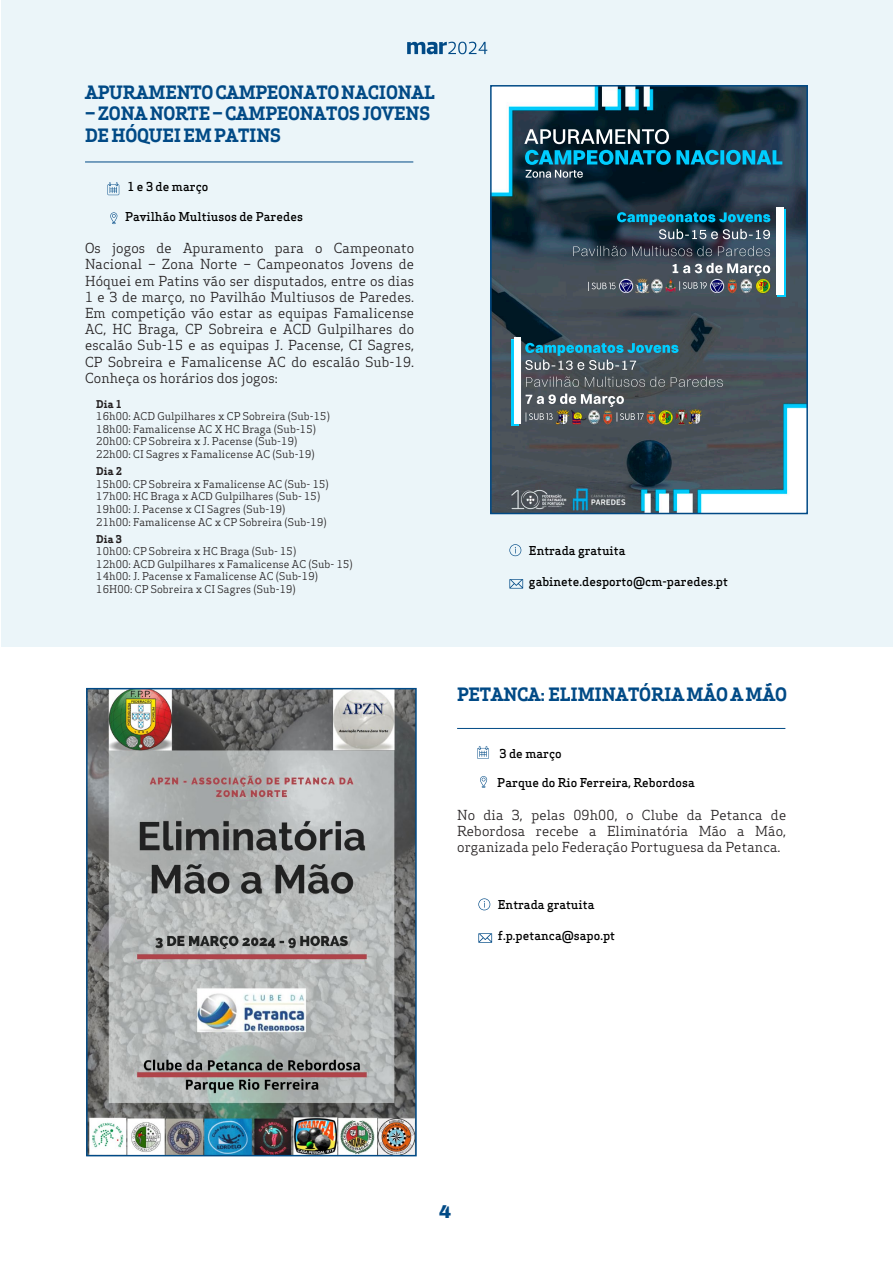
<style>
.page{position:relative;width:893px;height:1263px;background:#fff}
.page>*{position:absolute;margin:0;border:0;box-sizing:border-box;transform-origin:0 0}
.t1{font:700 18px/21.6px "Apex Serif";letter-spacing:-.01em;color:#014a86}
.t2{font:900 18px "Archivo";color:#014a86}
.t3{font:13.5px/16.2px "Apex Serif";letter-spacing:.01em;color:#231f20;text-align:justify}
.t4{font:500 12px "Apex Serif";color:#000}
.t5{font:10.5px/12.6px "Apex Serif";letter-spacing:.01em;color:#231f20}
.t6{font:700 10.5px "Apex Serif";color:#231f20}
.s1{font-weight:700}
</style>
<div class="page">
<div style="left:2px;top:0;width:891px;height:646px;background:#ebf5f9"></div>
<svg style="left:407px;top:42px;width:80px;height:12px"></svg>
<hr style="left:457px;top:728px;width:328px;height:1px;background:#014a86">
<svg style="left:478px;top:898px;width:12px;height:12px"></svg>
<svg style="left:478px;top:933px;width:14px;height:10px"></svg>
<img style="left:89px;top:691px;width:325px;height:462px">
<div style="left:86px;top:688px;width:331px;height:468px;border:2px solid #014a86"></div>
<svg style="left:477px;top:746px;width:12px;height:13px"></svg>
<svg style="left:480px;top:776px;width:7px;height:12px"></svg>
<hr style="left:85px;top:162px;width:328px;height:1px;background:#014a86">
<svg style="left:509px;top:544px;width:12px;height:12px"></svg>
<svg style="left:509px;top:579px;width:14px;height:9px"></svg>
<img style="left:493px;top:88px;width:312px;height:423px">
<img style="left:778px;top:209px;width:7px;height:87px">
<img style="left:776px;top:207px;width:7px;height:87px">
<img style="left:512px;top:340px;width:7px;height:85px">
<img style="left:514px;top:338px;width:7px;height:85px">
<div style="left:490px;top:85px;width:318px;height:429px;border:2px solid #014a86"></div>
<svg style="left:107px;top:182px;width:12px;height:13px"></svg>
<svg style="left:110px;top:212px;width:7px;height:12px"></svg>
<p class="t1" style="left:85px;top:81px;width:351px">APURAMENTO CAMPEONATO NACIONAL</p>
<p class="t1" style="left:85px;top:103px;width:347px">– ZONA NORTE – CAMPEONATOS JOVENS<br>DE HÓQUEI EM PATINS</p>
<p class="t4" style="left:127px;top:179px;width:83px">1 e 3 de março</p>
<p class="t4" style="left:125px;top:209px;width:179px">Pavilhão Multiusos de Paredes</p>
<p class="t3" style="left:85px;top:240px;width:331px">Os jogos de Apuramento para o Campeonato Nacional – Zona Norte – Campeonatos Jovens de Hóquei em Patins vão ser disputados, entre os dias 1 e 3 de março, no Pavilhão Multiusos de Paredes.<br>Em competição vão estar as equipas Famalicense AC, HC Braga, CP Sobreira e ACD Gulpilhares do escalão Sub-15 e as equipas J. Pacense, CI Sagres, CP Sobreira e Famalicense AC do escalão Sub-19.<br>Conheça os horários dos jogos:</p>
<p class="t5" style="left:96px;top:397px;width:235px"><span class="s1">Dia 1<br></span>16h00: ACD Gulpilhares x CP Sobreira (Sub-15)<br>18h00: Famalicense AC X HC Braga (Sub-15)<br>20h00: CP Sobreira x J. Pacense (Sub-19)<br>22h00: CI Sagres x Famalicense AC (Sub-19)</p>
<p class="t5" style="left:96px;top:465px;width:234px"><span class="s1">Dia 2<br></span>15h00: CP Sobreira x Famalicense AC (Sub- 15)<br>17h00: HC Braga x ACD Gulpilhares (Sub- 15)<br>19h00: J. Pacense x CI Sagres (Sub-19)<br>21h00: Famalicense AC x CP Sobreira (Sub-19)</p>
<p class="t6" style="left:96px;top:532px;width:27px">Dia 3</p>
<p class="t5" style="left:96px;top:545px;width:258px">10h00: CP Sobreira x HC Braga (Sub- 15)<br>12h00: ACD Gulpilhares x Famalicense AC (Sub- 15)<br>14h00: J. Pacense x Famalicense AC (Sub-19)<br>16H00: CP Sobreira x CI Sagres (Sub-19)</p>
<p class="t4" style="left:529px;top:542px;width:98px">Entrada gratuita</p>
<p class="t4" style="left:529px;top:574px;width:201px">gabinete.desporto@cm-paredes.pt</p>
<p class="t1" style="left:457px;top:684px;width:332px">PETANCA: ELIMINATÓRIA MÃO A MÃO</p>
<p class="t4" style="left:499px;top:746px;width:64px">3 de março</p>
<p class="t4" style="left:497px;top:775px;width:199px">Parque do Rio Ferreira, Rebordosa</p>
<p class="t3" style="left:457px;top:806px;width:331px">No dia 3, pelas 09h00, o Clube da Petanca de Rebordosa recebe a Eliminatória Mão a Mão, organizada pelo Federação Portuguesa da Petanca.</p>
<p class="t4" style="left:498px;top:897px;width:98px">Entrada gratuita</p>
<p class="t4" style="left:498px;top:928px;width:119px">f.p.petanca@sapo.pt</p>
<p class="t2" style="left:439px;top:1201px;width:14px">4</p>
</div>
